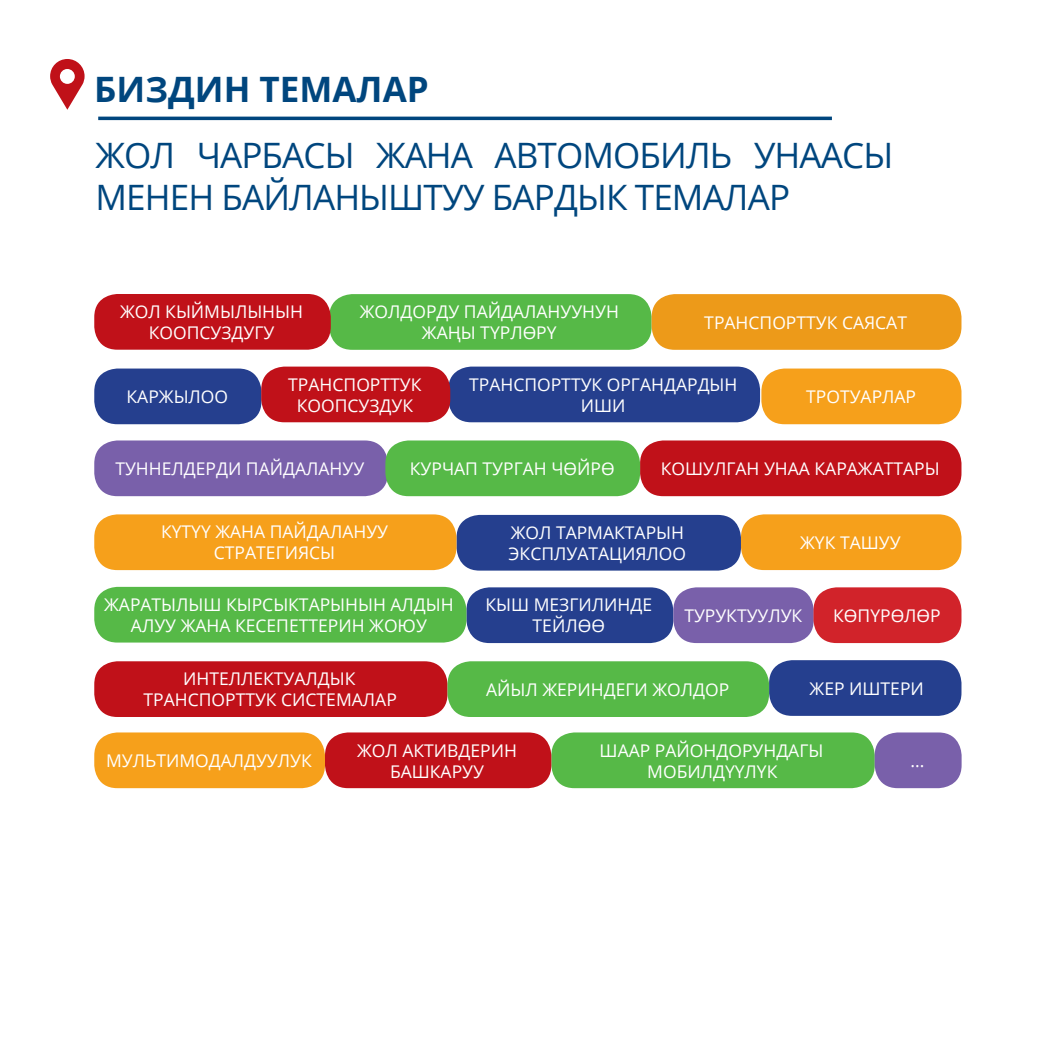
<style>
.page{position:relative;width:1042px;height:1042px;background:#fff}
.page>*{position:absolute;margin:0;border:0;box-sizing:border-box;transform-origin:0 0}
.t1{font:35px/42px "Open Sans";letter-spacing:-.025em;color:#00467e}
.t2{font:700 35px "Open Sans";color:#00467e}
.t3{font:17.5px/21px "Open Sans";color:#fff;text-align:center}
</style>
<div class="page">
<hr style="left:98px;top:117px;width:734px;height:3px;background:#00467e">
<svg style="left:50px;top:59px;width:35px;height:51px"></svg>
<div style="left:94px;top:368px;width:167px;height:56px;background:#253f8e;border-radius:23px"></div>
<div style="left:466px;top:587px;width:207px;height:56px;background:#253f8e;border-radius:23px"></div>
<div style="left:329px;top:294px;width:322px;height:56px;background:#56b947;border-radius:23px"></div>
<div style="left:551px;top:732px;width:324px;height:56px;background:#56b947;border-radius:23px"></div>
<div style="left:94px;top:440px;width:294px;height:56px;background:#7960aa;border-radius:23px"></div>
<div style="left:673px;top:587px;width:141px;height:56px;background:#7960aa;border-radius:23px"></div>
<div style="left:456px;top:515px;width:285px;height:55px;background:#253f8e;border-radius:23px"></div>
<div style="left:448px;top:367px;width:312px;height:55px;background:#253f8e;border-radius:23px"></div>
<div style="left:94px;top:514px;width:362px;height:56px;background:#f6a01b;border-radius:23px"></div>
<div style="left:94px;top:587px;width:372px;height:55px;background:#56b947;border-radius:23px"></div>
<div style="left:741px;top:514px;width:220px;height:56px;background:#f6a01b;border-radius:23px"></div>
<div style="left:94px;top:661px;width:353px;height:56px;background:#c01119;border-radius:23px"></div>
<div style="left:325px;top:732px;width:226px;height:56px;background:#c01119;border-radius:23px"></div>
<div style="left:261px;top:367px;width:189px;height:55px;background:#c01119;border-radius:23px"></div>
<div style="left:94px;top:294px;width:237px;height:56px;background:#c01119;border-radius:23px"></div>
<div style="left:640px;top:440px;width:321px;height:56px;background:#c01119;border-radius:23px"></div>
<div style="left:761px;top:368px;width:200px;height:56px;background:#f6a01b;border-radius:23px"></div>
<div style="left:769px;top:660px;width:192px;height:56px;background:#253f8e;border-radius:23px"></div>
<div style="left:385px;top:440px;width:255px;height:56px;background:#56b947;border-radius:23px"></div>
<div style="left:447px;top:661px;width:322px;height:56px;background:#56b947;border-radius:23px"></div>
<div style="left:813px;top:587px;width:148px;height:56px;background:#d1232a;border-radius:23px"></div>
<div style="left:651px;top:294px;width:310px;height:56px;background:#ed9a19;border-radius:23px"></div>
<div style="left:874px;top:732px;width:87px;height:56px;background:#7960aa;border-radius:23px"></div>
<div style="left:94px;top:732px;width:231px;height:56px;background:#f6a01b;border-radius:23px"></div>
<p class="t2" style="left:94px;top:65px;width:336px">БИЗДИН ТЕМАЛАР</p>
<p class="t1" style="left:96px;top:134px;width:799px">ЖОЛ ЧАРБАСЫ ЖАНА АВТОМОБИЛЬ УНААСЫ<br>МЕНЕН БАЙЛАНЫШТУУ БАРДЫК ТЕМАЛАР</p>
<p class="t3" style="left:120px;top:301px;width:184px">ЖОЛ КЫЙМЫЛЫНЫН<br>КООПСУЗДУГУ</p>
<p class="t3" style="left:360px;top:301px;width:261px">ЖОЛДОРДУ ПАЙДАЛАНУУНУН<br>ЖАҢЫ ТҮРЛӨРҮ</p>
<p class="t3" style="left:704px;top:311px;width:204px">ТРАНСПОРТТУК САЯСАТ</p>
<p class="t3" style="left:127px;top:386px;width:103px">КАРЖЫЛОО</p>
<p class="t3" style="left:288px;top:373px;width:135px">ТРАНСПОРТТУК<br>КООПСУЗДУК</p>
<p class="t3" style="left:469px;top:373px;width:270px">ТРАНСПОРТТУК ОРГАНДАРДЫН<br>ИШИ</p>
<p class="t3" style="left:806px;top:386px;width:111px">ТРОТУАРЛАР</p>
<p class="t3" style="left:115px;top:458px;width:250px">ТУННЕЛДЕРДИ ПАЙДАЛАНУУ</p>
<p class="t3" style="left:410px;top:458px;width:206px">КУРЧАП ТУРГАН ЧӨЙРӨ</p>
<p class="t3" style="left:661px;top:458px;width:280px">КОШУЛГАН УНАА КАРАЖАТТАРЫ</p>
<p class="t3" style="left:161px;top:521px;width:228px">КҮТҮҮ ЖАНА ПАЙДАЛАНУУ<br>СТРАТЕГИЯСЫ</p>
<p class="t3" style="left:104px;top:593px;width:351px">ЖАРАТЫЛЫШ КЫРСЫКТАРЫНЫН АЛДЫН<br>АЛУУ ЖАНА КЕСЕПЕТТЕРИН ЖОЮУ</p>
<p class="t3" style="left:509px;top:522px;width:179px;text-align:left">ЖОЛ ТАРМАКТАРЫН<br>ЭКСПЛУАТАЦИЯЛОО</p>
<p class="t3" style="left:800px;top:531px;width:102px">ЖҮК ТАШУУ</p>
<p class="t3" style="left:485px;top:594px;width:168px">КЫШ МЕЗГИЛИНДЕ<br>ТЕЙЛӨӨ</p>
<p class="t3" style="left:684px;top:604px;width:119px">ТУРУКТУУЛУК</p>
<p class="t3" style="left:833px;top:604px;width:109px">КӨПҮРӨЛӨР</p>
<p class="t3" style="left:143px;top:668px;width:255px">ИНТЕЛЛЕКТУАЛДЫК<br>ТРАНСПОРТТУК СИСТЕМАЛАР</p>
<p class="t3" style="left:357px;top:739px;width:161px">ЖОЛ АКТИВДЕРИН<br>БАШКАРУУ</p>
<p class="t3" style="left:486px;top:678px;width:245px">АЙЫЛ ЖЕРИНДЕГИ ЖОЛДОР</p>
<p class="t3" style="left:809px;top:677px;width:116px">ЖЕР ИШТЕРИ</p>
<p class="t3" style="left:599px;top:739px;width:225px">ШААР РАЙОНДОРУНДАГЫ<br>МОБИЛДҮҮЛҮК</p>
<p class="t3" style="left:106px;top:750px;width:207px">МУЛЬТИМОДАЛДУУЛУК</p>
<p class="t3" style="left:910px;top:750px;width:15px">...</p>
</div>
